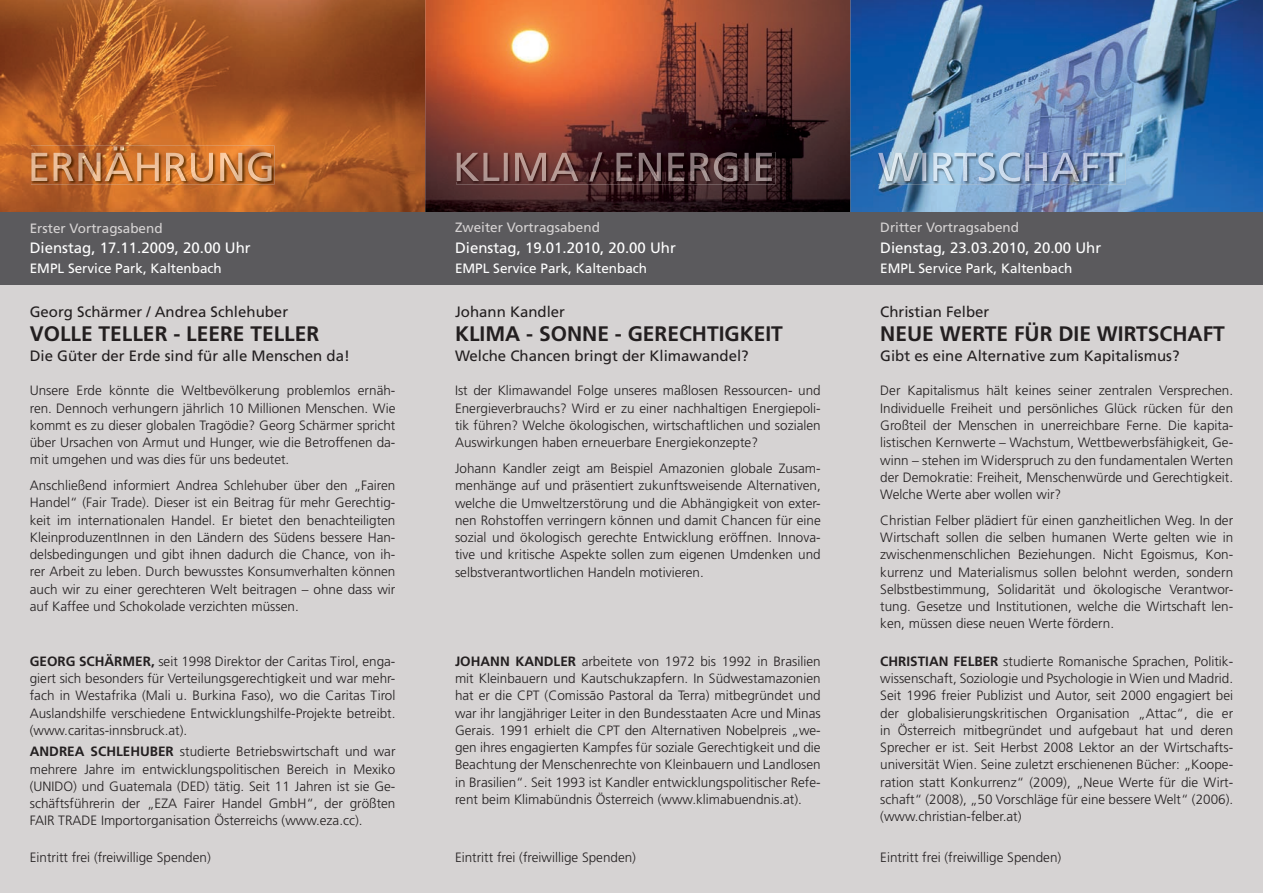
<style>
.page{position:relative;width:1263px;height:893px;background:#d6d3d3}
.page>*{position:absolute;margin:0;border:0;box-sizing:border-box;transform-origin:0 0}
.t1{font:700 21px "Frutiger";color:#231f20}
.t2{font:15px "Frutiger";color:#231f20}
.t3{font:15px "Frutiger";color:#fff}
.t4{font:300 13.5px/17.2px "Frutiger";color:#231f20;text-align:justify}
.t5{font:13.5px "Frutiger";color:#fff}
.t6{font:13.5px "Frutiger";color:#d6d3d3}
.s1{font-weight:700}
</style>
<div class="page">
<img style="left:0;top:0;width:1263px;height:213px">
<div style="left:0;top:213px;width:1263px;height:72px;background:#5b5a5d"></div>
<img style="left:31px;top:146px;width:243px;height:38px">
<img style="left:31px;top:146px;width:241px;height:36px">
<img style="left:456px;top:152px;width:319px;height:32px">
<img style="left:457px;top:152px;width:315px;height:30px">
<img style="left:878px;top:152px;width:248px;height:32px">
<img style="left:878px;top:152px;width:244px;height:30px">
<p class="t6" style="left:30px;top:220px;width:134px">Erster Vortragsabend</p>
<p class="t3" style="left:30px;top:239px;width:222px">Dienstag, 17.11.2009, 20.00 Uhr</p>
<p class="t5" style="left:30px;top:260px;width:194px">EMPL Service Park, Kaltenbach</p>
<p class="t2" style="left:30px;top:303px;width:260px">Georg Schärmer / Andrea Schlehuber</p>
<h1 class="t1" style="left:30px;top:322px;width:291px">VOLLE TELLER - LEERE TELLER</h1>
<p class="t2" style="left:30px;top:347px;width:322px">Die Güter der Erde sind für alle Menschen da!</p>
<p class="t4" style="left:30px;top:382px;width:367px">Unsere Erde könnte die Weltbevölkerung problemlos ernäh&shy;ren. Dennoch verhungern jährlich 10 Millionen Menschen. Wie kommt es zu dieser globalen Tragödie? Georg Schärmer spricht über Ursachen von Armut und Hunger, wie die Betroffenen da&shy;mit umgehen und was dies für uns bedeutet.</p>
<p class="t4" style="left:30px;top:477px;width:367px">Anschließend informiert Andrea Schlehuber über den „Fairen Handel“ (Fair Trade). Dieser ist ein Beitrag für mehr Gerechtig&shy;keit im internationalen Handel. Er bietet den benachteiligten KleinproduzentInnen in den Ländern des Südens bessere Han&shy;delsbedingungen und gibt ihnen dadurch die Chance, von ih&shy;rer Arbeit zu leben. Durch bewusstes Konsumverhalten können auch wir zu einer gerechteren Welt beitragen – ohne dass wir auf Kaffee und Schokolade verzichten müssen.</p>
<p class="t4" style="left:30px;top:652px;width:367px"><span class="s1">GEORG SCHÄRMER,</span> seit 1998 Direktor der Caritas Tirol, enga&shy;giert sich besonders für Verteilungsgerechtigkeit und war mehr&shy;fach in Westafrika (Mali u. Burkina Faso), wo die Caritas Tirol Auslandshilfe verschiedene Entwicklungshilfe-Projekte betreibt. (www.caritas-innsbruck.at).</p>
<p class="t4" style="left:30px;top:743px;width:367px"><span class="s1">ANDREA SCHLEHUBER</span> studierte Betriebswirtschaft und war mehrere Jahre im entwicklungspolitischen Bereich in Mexiko (UNIDO) und Guatemala (DED) tätig. Seit 11 Jahren ist sie Ge&shy;schäftsführerin der „EZA Fairer Handel GmbH“, der größten FAIR TRADE Importorganisation Österreichs (www.eza.cc).</p>
<p class="t6" style="left:455px;top:220px;width:146px">Zweiter Vortragsabend</p>
<p class="t3" style="left:455px;top:239px;width:222px">Dienstag, 19.01.2010, 20.00 Uhr</p>
<p class="t5" style="left:455px;top:260px;width:194px">EMPL Service Park, Kaltenbach</p>
<p class="t2" style="left:455px;top:303px;width:112px">Johann Kandler</p>
<h1 class="t1" style="left:455px;top:322px;width:329px">KLIMA - SONNE - GERECHTIGKEIT</h1>
<p class="t2" style="left:455px;top:347px;width:295px">Welche Chancen bringt der Klimawandel?</p>
<p class="t4" style="left:455px;top:382px;width:367px">Ist der Klimawandel Folge unseres maßlosen Ressourcen- und Energieverbrauchs? Wird er zu einer nachhaltigen Energiepoli&shy;tik führen? Welche ökologischen, wirtschaftlichen und sozialen Auswirkungen haben erneuerbare Energiekonzepte?</p>
<p class="t4" style="left:455px;top:460px;width:367px">Johann Kandler zeigt am Beispiel Amazonien globale Zusam&shy;menhänge auf und präsentiert zukunftsweisende Alternativen, welche die Umweltzerstörung und die Abhängigkeit von exter&shy;nen Rohstoffen verringern können und damit Chancen für eine sozial und ökologisch gerechte Entwicklung eröffnen. Innova&shy;tive und kritische Aspekte sollen zum eigenen Umdenken und selbstverantwortlichen Handeln motivieren.</p>
<p class="t6" style="left:880px;top:220px;width:140px">Dritter Vortragsabend</p>
<p class="t3" style="left:880px;top:239px;width:222px">Dienstag, 23.03.2010, 20.00 Uhr</p>
<p class="t5" style="left:880px;top:260px;width:194px">EMPL Service Park, Kaltenbach</p>
<p class="t2" style="left:880px;top:303px;width:111px">Christian Felber</p>
<h1 class="t1" style="left:880px;top:322px;width:346px">NEUE WERTE FÜR DIE WIRTSCHAFT</h1>
<p class="t2" style="left:880px;top:347px;width:301px">Gibt es eine Alternative zum Kapitalismus?</p>
<p class="t4" style="left:880px;top:382px;width:354px">Der Kapitalismus hält keines seiner zentralen Versprechen.<br>Individuelle Freiheit und persönliches Glück rücken für den Großteil der Menschen in unerreichbare Ferne. Die kapita&shy;listischen Kernwerte – Wachstum, Wettbewerbsfähigkeit, Ge&shy;winn – stehen im Widerspruch zu den fundamentalen Werten der Demokratie: Freiheit, Menschenwürde und Gerechtigkeit.<br>Welche Werte aber wollen wir?</p>
<p class="t4" style="left:880px;top:511px;width:354px">Christian Felber plädiert für einen ganzheitlichen Weg. In der Wirtschaft sollen die selben humanen Werte gelten wie in zwischenmenschlichen Beziehungen. Nicht Egoismus, Kon&shy;kurrenz und Materialismus sollen belohnt werden, sondern Selbstbestimmung, Solidarität und ökologische Verantwor&shy;tung. Gesetze und Institutionen, welche die Wirtschaft len&shy;ken, müssen diese neuen Werte fördern.</p>
<p class="t4" style="left:455px;top:653px;width:367px"><span class="s1">JOHANN KANDLER</span> arbeitete von 1972 bis 1992 in Brasilien mit Kleinbauern und Kautschuk zapfern. In Südwestamazonien hat er die CPT (Comissão Pastoral da Terra) mitbegründet und war ihr langjähriger Leiter in den Bundesstaaten Acre und Minas Gerais. 1991 erhielt die CPT den Alternativen Nobelpreis „we&shy;gen ihres engagierten Kampfes für soziale Gerechtigkeit und die Beachtung der Menschen rechte von Kleinbauern und Landlosen in Brasilien“. Seit 1993 ist Kandler entwicklungspolitischer Refe&shy;rent beim Klimabündnis Österreich (www.klimabuendnis.at).</p>
<p class="t4" style="left:880px;top:653px;width:354px"><span class="s1">CHRISTIAN FELBER</span> studierte Romanische Sprachen, Politik&shy;wissenschaft, Soziologie und Psychologie in Wien und Madrid.<br>Seit 1996 freier Publizist und Autor, seit 2000 engagiert bei der globalisierungskritischen Organisation „Attac“, die er in Österreich mitbegründet und aufgebaut hat und deren Sprecher er ist. Seit Herbst 2008 Lektor an der Wirtschafts&shy;universität Wien. Seine zuletzt erschienenen Bücher: „Koope&shy;ration statt Konkurrenz“ (2009), „Neue Werte für die Wirt&shy;schaft“ (2008), „50 Vorschläge für eine bessere Welt“ (2006). (www.christian-felber.at)</p>
<p class="t4" style="left:30px;top:849px;width:183px">Eintritt frei (freiwillige Spenden)</p>
<p class="t4" style="left:455px;top:849px;width:183px">Eintritt frei (freiwillige Spenden)</p>
<p class="t4" style="left:880px;top:849px;width:183px">Eintritt frei (freiwillige Spenden)</p>
</div>
